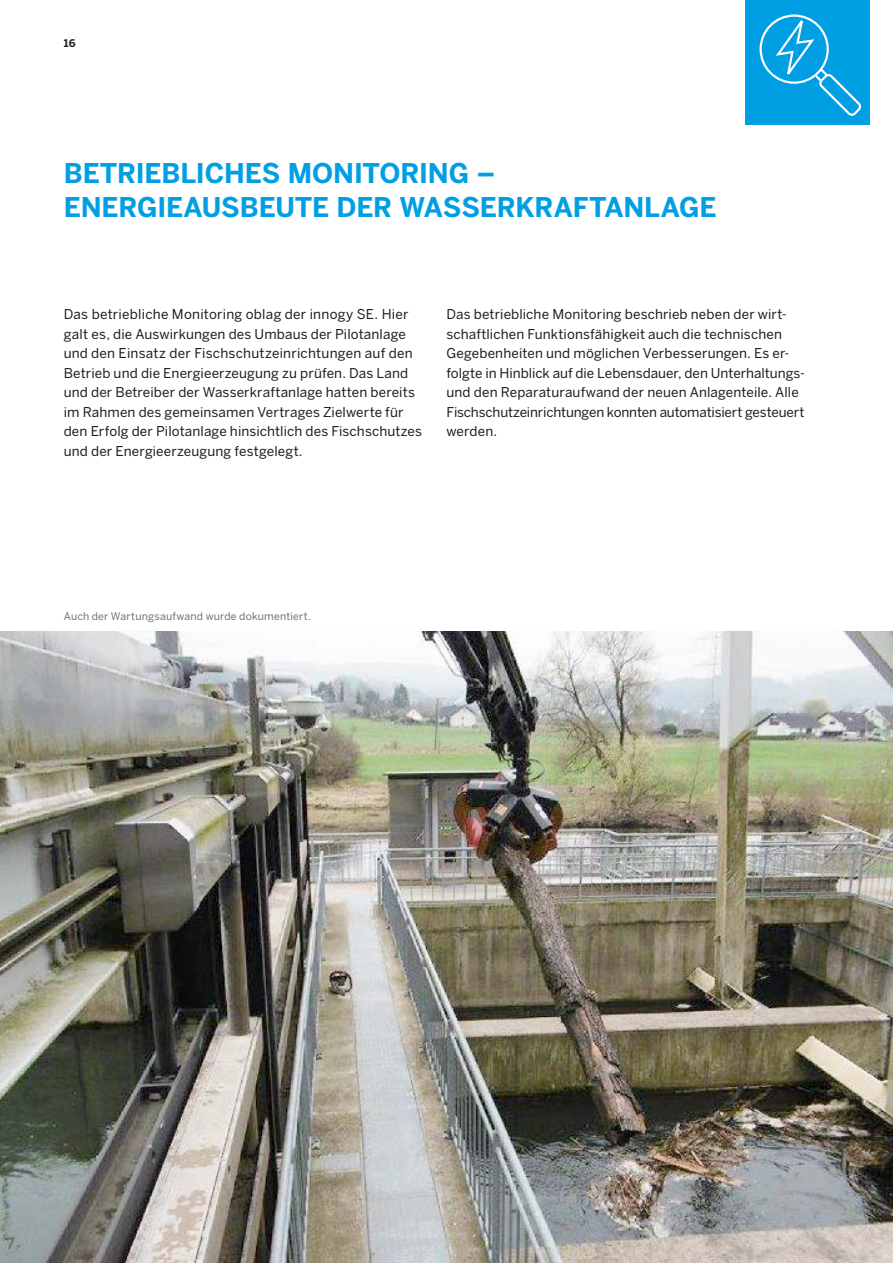
<style>
.page{position:relative;width:893px;height:1263px;background:#fff}
.page>*{position:absolute;margin:0;border:0;box-sizing:border-box;transform-origin:0 0}
.t1{font:700 27px/34.5px "Benton Sans";letter-spacing:-.005em;color:#009fe3}
.t2{font:13.5px/19.5px "Benton Sans";letter-spacing:.01em;color:#1d1d1b}
.t3{font:10.5px "Benton Sans";letter-spacing:.02em;color:#70706f}
.t4{font:700 10.5px "Benton Sans";color:#1d1d1b}
</style>
<div class="page">
<div style="left:746px;top:0;width:124px;height:124px;background:#009fe3"></div>
<div style="left:759px;top:15px;width:70px;height:69px;border:2px solid #fff;border-radius:50%"></div>
<svg style="left:773px;top:18px;width:89px;height:98px"></svg>
<img style="left:0;top:631px;width:893px;height:632px">
<p class="t4" style="left:64px;top:37px;width:13px">16</p>
<h2 class="t1" style="left:64px;top:155px;width:654px">BETRIEBLICHES MONITORING –<br>ENERGIEAUSBEUTE DER WASSERKRAFTANLAGE</h2>
<p class="t2" style="left:64px;top:304px;width:360px">Das betriebliche Monitoring oblag der innogy SE. Hier galt es, die Auswirkungen des Umbaus der Pilotanlage und den Einsatz der Fischschutzeinrichtungen auf den Betrieb und die Energieerzeugung zu prüfen. Das Land und der Betreiber der Wasserkraftanlage hatten bereits im Rahmen des gemeinsamen Vertrages Zielwerte für den Erfolg der Pilotanlage hinsichtlich des Fischschutzes und der Energieerzeugung festgelegt.</p>
<p class="t2" style="left:446px;top:304px;width:360px">Das betriebliche Monitoring beschrieb neben der wirt&shy;schaftlichen Funktionsfähigkeit auch die technischen Gegebenheiten und möglichen Verbesserungen. Es er&shy;folgte in Hinblick auf die Lebensdauer, den Unterhaltungs&shy;und den Reparaturaufwand der neuen Anlagenteile. Alle Fischschutzeinrichtungen konnten automatisiert gesteuert werden.</p>
<p class="t3" style="left:64px;top:610px;width:249px">Auch der Wartungsaufwand wurde dokumentiert.</p>
</div>
